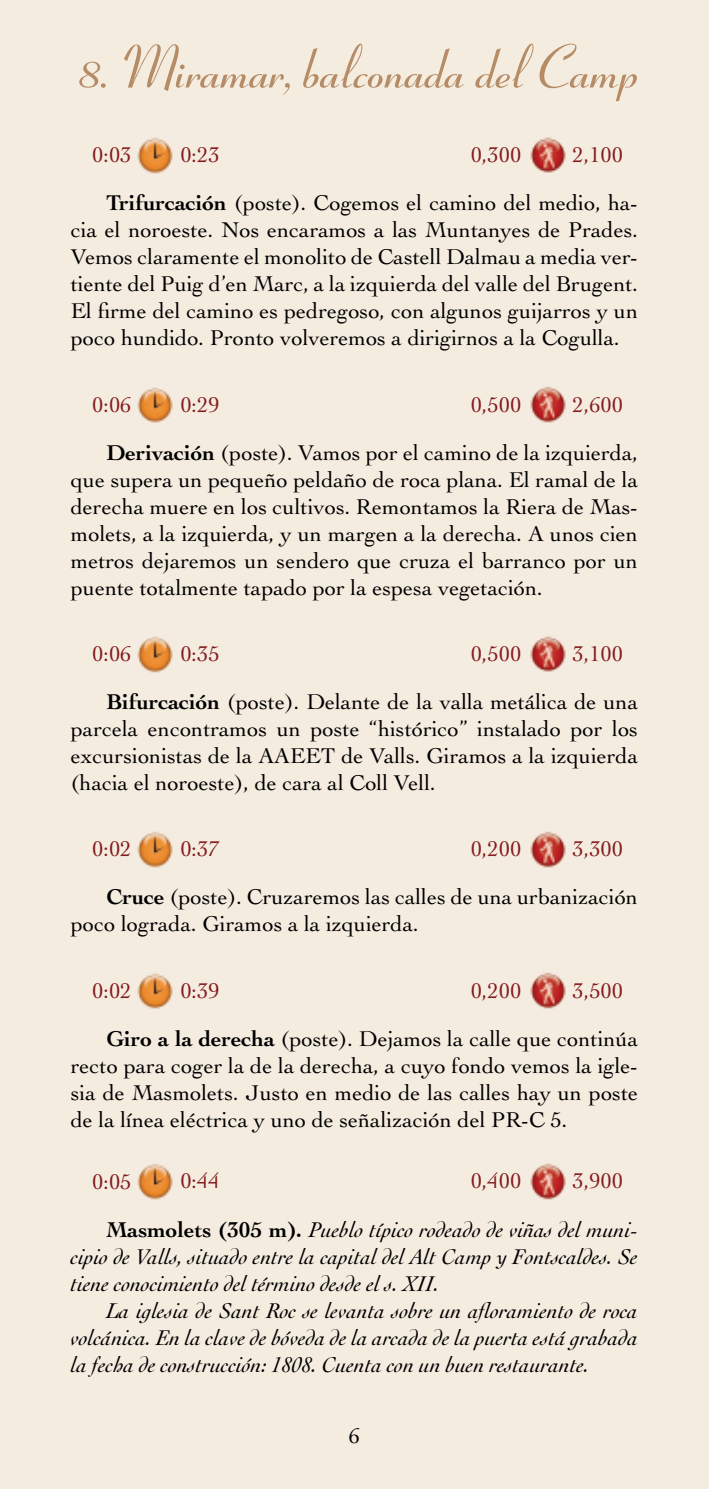
<style>
.page{position:relative;width:709px;height:1489px;background:#fff}
.page>*{position:absolute;margin:0;border:0;box-sizing:border-box;transform-origin:0 0}
.t1{font:700 60px "Coronet";color:#b68c66}
.t2{font:22.5px/27px "Cochin";color:#000}
.t3{font:italic 22.5px/27px "Cochin";color:#000}
.t4{font:22.5px "Cochin";color:#841c1e}
.s1{color:#841c1e}
.s2{font-weight:700}
.s3{font-style:normal;color:#841c1e}
.s4{font-weight:700;font-style:normal}
</style>
<div class="page">
<div style="left:0;top:0;width:708px;height:1488px;background:#f5ece0"></div>
<svg style="left:708px;top:0;width:1px;height:1488px"></svg>
<img style="left:520px;top:128px;width:55px;height:55px">
<img style="left:127px;top:128px;width:56px;height:55px">
<img style="left:520px;top:377px;width:55px;height:55px">
<img style="left:127px;top:377px;width:56px;height:56px">
<img style="left:520px;top:626px;width:55px;height:55px">
<img style="left:127px;top:626px;width:56px;height:56px">
<img style="left:520px;top:821px;width:55px;height:56px">
<img style="left:127px;top:821px;width:56px;height:56px">
<img style="left:520px;top:962px;width:55px;height:56px">
<img style="left:127px;top:963px;width:56px;height:55px">
<img style="left:520px;top:1153px;width:55px;height:56px">
<img style="left:127px;top:1153px;width:56px;height:56px">
<h1 class="t1" style="left:75px;top:33px;width:564px">8. Miramar, balconada del Camp</h1>
<p class="t2" style="left:106px;top:131px;width:533px;line-height:48.2px;text-indent:466px"><span class="s1">2,100<br></span><span class="s2">Trifurcación</span> (poste). Cogemos el camino del medio, ha-</p>
<p class="t2" style="left:71px;top:217px;width:569px;text-align:justify">cia el noroeste. Nos encaramos a las Muntanyes de Prades.<br>Vemos claramente el monolito de Castell Dalmau a media ver&shy;tiente del Puig d’en Marc, a la izquierda del valle del Brugent.<br>El firme del camino es pedregoso, con algunos guijarros y un poco hundido. Pronto volveremos a dirigirnos a la Cogulla.</p>
<p class="t4" style="left:92px;top:142px;width:40px">0:03</p>
<p class="t4" style="left:180px;top:142px;width:29px">0:23</p>
<p class="t4" style="left:471px;top:142px;width:52px">0,300</p>
<p class="t2" style="left:106px;top:380px;width:533px;line-height:48.2px;text-indent:466px"><span class="s1">2,600<br></span><span class="s2">Derivación</span> (poste). Vamos por el camino de la izquierda,</p>
<p class="t2" style="left:71px;top:466px;width:568px;text-align:justify">que supera un pequeño peldaño de roca plana. El ramal de la derecha muere en los cultivos. Remontamos la Riera de Mas&shy;molets, a la izquierda, y un margen a la derecha. A unos cien metros dejaremos un sendero que cruza el barranco por un puente totalmente tapado por la espesa vegetación.</p>
<p class="t4" style="left:92px;top:391px;width:41px">0:06</p>
<p class="t4" style="left:180px;top:391px;width:41px">0:29</p>
<p class="t4" style="left:471px;top:391px;width:52px">0,500</p>
<p class="t2" style="left:106px;top:629px;width:533px;line-height:48.2px;text-indent:466px"><span class="s1">3,100<br></span><span class="s2">Bifurcación</span> (poste). Delante de la valla metálica de una</p>
<p class="t2" style="left:71px;top:715px;width:568px;text-align:justify">par-cela encontramos un poste “histórico” instalado por los excursionistas de la AAEET de Valls. Giramos a la izquierda (hacia el noroeste), de cara al Coll Vell.</p>
<p class="t4" style="left:92px;top:641px;width:41px">0:06</p>
<p class="t4" style="left:180px;top:640px;width:29px">0:35</p>
<p class="t4" style="left:471px;top:640px;width:52px">0,500</p>
<p class="t2" style="left:106px;top:824px;width:533px;line-height:48.2px;text-indent:466px"><span class="s1">3,300<br></span><span class="s2">Cruce</span> (poste). Cruzaremos las calles de una urbanización</p>
<p class="t2" style="left:71px;top:910px;width:349px">poco lograda. Giramos a la izquierda.</p>
<p class="t4" style="left:92px;top:836px;width:39px">0:02</p>
<p class="t4" style="left:180px;top:836px;width:41px">0:37</p>
<p class="t4" style="left:471px;top:836px;width:52px">0,200</p>
<p class="t2" style="left:106px;top:966px;width:533px;line-height:48.2px;text-indent:466px"><span class="s1">3,500<br></span><span class="s2">Giro a la derecha</span> (poste). Dejamos la calle que continúa</p>
<p class="t2" style="left:71px;top:1051px;width:568px;text-align:justify">recto para coger la de la derecha, a cuyo fondo vemos la igle&shy;sia de Masmolets. Justo en medio de las calles hay un poste de la línea eléctrica y uno de señalización del PR-C 5.</p>
<p class="t4" style="left:92px;top:977px;width:39px">0:02</p>
<p class="t4" style="left:180px;top:977px;width:41px">0:39</p>
<p class="t4" style="left:471px;top:977px;width:52px">0,200</p>
<p class="t4" style="left:92px;top:1168px;width:39px">0:05</p>
<p class="t4" style="left:180px;top:1168px;width:41px">0:44</p>
<p class="t4" style="left:470px;top:1168px;width:52px">0,400</p>
<p class="t3" style="left:106px;top:1156px;width:533px;line-height:48.2px;text-indent:466px"><span class="s3">3,900<br></span><span class="s4">Masmolets (305 m).</span> Pueblo típico rodeado de viñas del muni-</p>
<p class="t3" style="left:71px;top:1242px;width:568px">cipio de Valls, situado entre la capital del Alt Camp y Fontscaldes. Se tiene conocimiento del término desde el s. XII.</p>
<p class="t3" style="left:71px;top:1296px;width:568px;text-align:justify;text-indent:35px">La iglesia de Sant Roc se levanta sobre un afloramiento de roca volcánica. En la clave de bóveda de la arcada de la puerta está grabada la fecha de construcción: 1808. Cuenta con un buen restaurante.</p>
</div>
